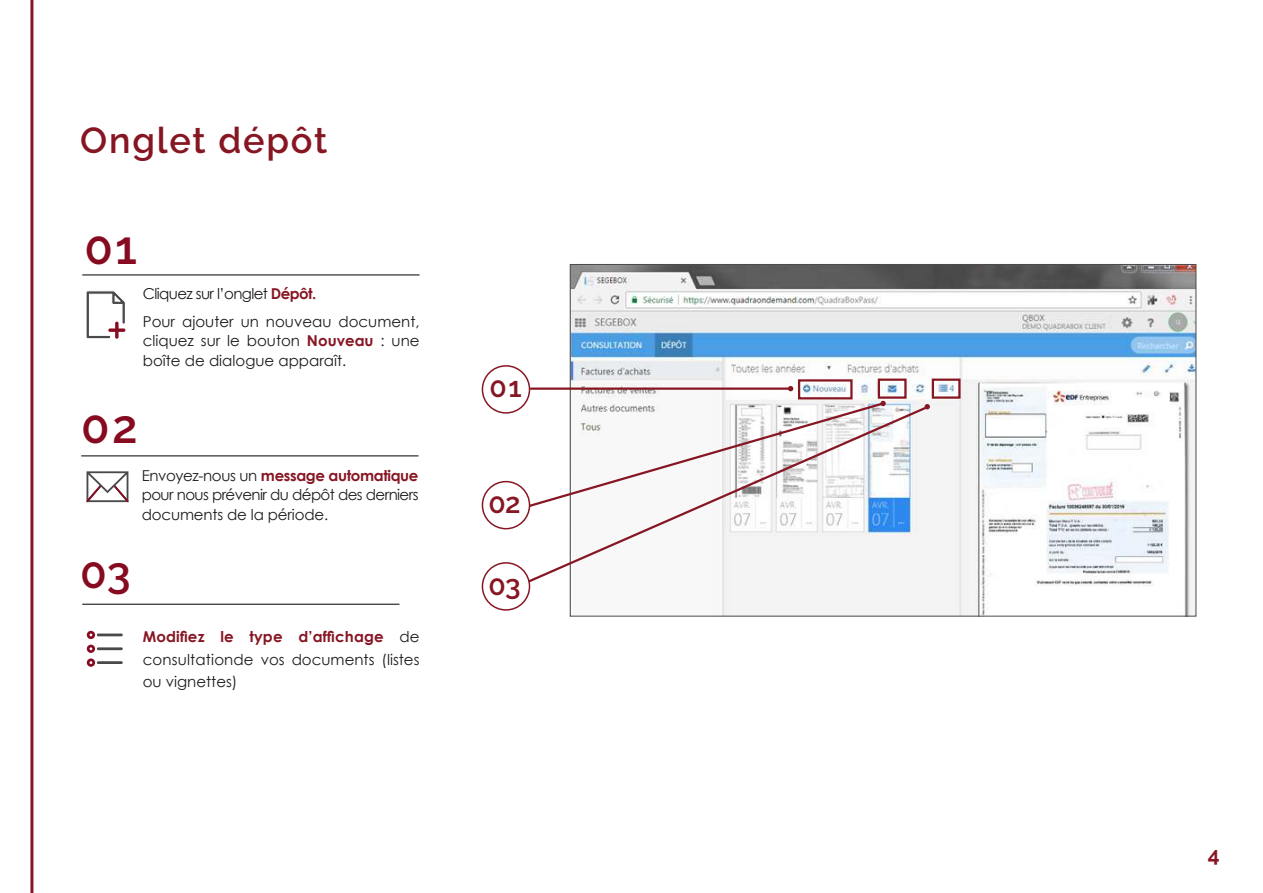
<style>
.page{position:relative;width:1263px;height:893px;background:#fff}
.page>*{position:absolute;margin:0;border:0;box-sizing:border-box;transform-origin:0 0}
.t1{font:600 46.5px "Raleway";color:#870b20}
.t2{font:600 43.5px "Raleway";color:#870b20}
.t3{font:600 36px "Raleway";letter-spacing:.05em;color:#871623}
.t4{font:600 28.2px "Raleway";color:#871623}
.t5{font:700 21px "Raleway";color:#871623}
.t6{font:15px/19.5px "Century Gothic";color:#1c1c1b}
.s1{font-weight:700;color:#871623}
</style>
<div class="page">
<hr style="left:30px;top:0;width:3px;height:893px;background:#871623">
<img style="left:572px;top:266px;width:622px;height:348px">
<hr style="left:531px;top:387px;width:260px;height:3px;background:#871623">
<div style="left:482px;top:365px;width:48px;height:49px;border:2px solid #871623;border-radius:50%"></div>
<svg style="left:788px;top:386px;width:5px;height:5px"></svg>
<svg style="left:513px;top:404px;width:416px;height:186px"></svg>
<div style="left:482px;top:482px;width:47px;height:47px;background:#fff;border-radius:50%"></div>
<div style="left:482px;top:481px;width:48px;height:48px;border:2px solid #871623;border-radius:50%"></div>
<div style="left:482px;top:563px;width:47px;height:47px;background:#fff;border-radius:50%"></div>
<div style="left:482px;top:562px;width:48px;height:49px;border:2px solid #871623;border-radius:50%"></div>
<svg style="left:517px;top:401px;width:369px;height:110px"></svg>
<svg style="left:924px;top:404px;width:6px;height:5px"></svg>
<hr style="left:82px;top:274px;width:338px;height:1px;background:#1c1c1b">
<svg style="left:86px;top:291px;width:40px;height:48px"></svg>
<hr style="left:81px;top:455px;width:337px;height:1px;background:#1c1c1b">
<svg style="left:87px;top:471px;width:41px;height:31px"></svg>
<hr style="left:82px;top:604px;width:317px;height:1px;background:#1c1c1b">
<svg style="left:87px;top:631px;width:36px;height:36px"></svg>
<div style="left:798px;top:379px;width:54px;height:20px;border:2px solid #871623"></div>
<div style="left:878px;top:379px;width:28px;height:20px;border:2px solid #871623"></div>
<div style="left:932px;top:379px;width:28px;height:20px;border:2px solid #871623"></div>
<h3 class="t3" style="left:80px;top:127px;width:249px">Onglet dépôt</h3>
<h1 class="t1" style="left:84px;top:230px;width:54px">01</h1>
<p class="t6" style="left:143px;top:280px;width:278px;line-height:28px">Cliquez sur l’onglet <span class="s1">Dépôt.<br></span>Pour ajouter un nouveau document,</p>
<p class="t6" style="left:143px;top:332px;width:278px">cliquez sur le bouton <span class="s1">Nouveau</span> : une boîte de dialogue apparaît.</p>
<h1 class="t1" style="left:81px;top:409px;width:58px">02</h1>
<p class="t6" style="left:142px;top:465px;width:278px;text-align:justify">Envoyez-nous un <span class="s1">message automatique </span>pour nous prévenir du dépôt des derniers documents de la période.</p>
<h2 class="t2" style="left:80px;top:556px;width:52px">03</h2>
<p class="t6" style="left:143px;top:626px;width:278px;line-height:22.5px;text-align:justify"><span class="s1">Modifiez le type d’affichage</span> de consultationde vos documents (listes ou vignettes)</p>
<h3 class="t4" style="left:490px;top:377px;width:33px">01</h3>
<h3 class="t4" style="left:488px;top:493px;width:34px">02</h3>
<h3 class="t4" style="left:488px;top:574px;width:34px">03</h3>
<h3 class="t5" style="left:1208px;top:846px;width:13px">4</h3>
</div>
